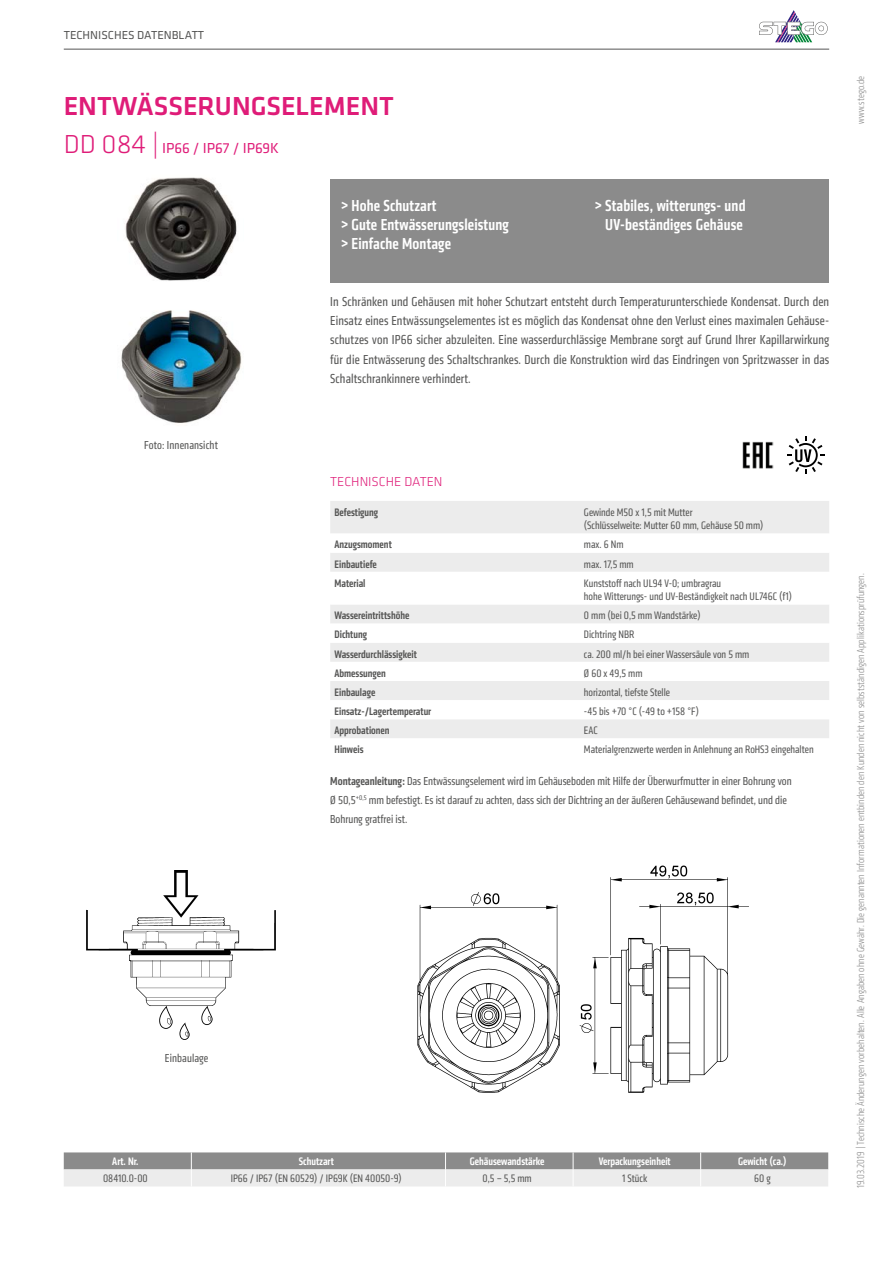
<style>
.page{position:relative;width:893px;height:1263px;background:#fff}
.page>*{position:absolute;margin:0;border:0;box-sizing:border-box;transform-origin:0 0}
.Produkttitel{font:500 27px "Klavika";color:#df1c78}
.t1{font:500 condensed 16.5px/19.2px "Klavika";letter-spacing:.01em;color:#fff;text-align:center}
.Produkttitel-2{font:15px "Klavika";color:#df1c78}
.Produktseiten_Fließt{font:condensed 13.5px/19.2px "Klavika";letter-spacing:.01em;color:#565655;text-align:justify}
.Tabelle_Art_Nr__Über{font:300 13.5px "Klavika";color:#df1c78}
.Wichtiger__Hinweis{font:condensed 12px/19.2px "Klavika";color:#565655}
.t2{font:12px "Klavika";color:#565655}
.BU_zentriert{font:condensed 12px "Klavika";letter-spacing:.01em;color:#565655}
.Tabelle_Tech_Daten{font:condensed 11.25px/13.5px "Klavika";color:#565655}
.Tabelle_Tech_Daten-2{font:500 condensed 11.25px "Klavika";color:#565655}
.Tabelle_Art_Nr__Kopf{font:500 condensed 11.25px "Klavika";color:#fff}
.Tabelle_Art_Nr__Inha{font:condensed 11.25px "Klavika";color:#565655}
.t3{font:300 condensed 10.5px "Klavika";letter-spacing:.01em;color:#8b8b8b}
.s1{font-weight:300;font-size:27px}
.s2{font-weight:500}
</style>
<div class="page">
<hr style="left:64px;top:49px;width:765px;height:1px;background:#565655">
<img style="left:121px;top:177px;width:121px;height:246px">
<img style="left:86px;top:870px;width:189px;height:170px">
<img style="left:417px;top:865px;width:332px;height:228px">
<img style="left:742px;top:441px;width:31px;height:28px">
<svg style="left:787px;top:436px;width:37px;height:38px"></svg>
<svg style="left:64px;top:1152px;width:764px;height:34px;background:#bcbcbc"></svg>
<div style="left:330px;top:501px;width:499px;height:32px;background:#ececec"></div>
<svg style="left:330px;top:553px;width:499px;height:185px;fill:#f1f1f1"></svg>
<div style="left:330px;top:180px;width:499px;height:103px;background:#8b8b8b"></div>
<svg style="left:775px;top:42px;width:38px;height:1px"></svg>
<svg style="left:759px;top:10px;width:69px;height:32px"></svg>
<p class="t2" style="left:65px;top:27px;width:141px">STEGO - PRODUK KATALOG</p>
<p class="t2" style="left:64px;top:27px;width:142px">TECHNISCHES DATENBLATT</p>
<p class="Produkttitel" style="left:64px;top:88px;width:332px">ENTWÄSSERUNGSELEMENT</p>
<p class="Produkttitel-2" style="left:64px;top:138px;width:217px"><span class="s1">DD 084 |</span> IP66 / IP67 / IP69K</p>
<p class="t1" style="left:341px;top:195px;width:97px">&gt; Hohe Schutzart</p>
<p class="t1" style="left:341px;top:215px;width:169px">&gt; Gute Entwässerungsleistung</p>
<p class="t1" style="left:341px;top:234px;width:112px">&gt; Einfache Montage</p>
<p class="t1" style="left:595px;top:195px;width:152px">&gt; Stabiles, witterungs- und<br>UV-beständiges Gehäuse</p>
<p class="BU_zentriert" style="left:144px;top:438px;width:75px">Foto: Innenansicht</p>
<p class="BU_zentriert" style="left:165px;top:1050px;width:45px">Einbaulage</p>
<p class="Produktseiten_Fließt" style="left:330px;top:292px;width:500px">In Schränken und Gehäusen mit hoher Schutzart entsteht durch Temperaturunterschiede Kondensat. Durch den Einsatz eines Entwässungselementes ist es möglich das Kondensat ohne den Verlust eines maximalen Gehäuse&shy;schutzes von IP66 sicher abzuleiten. Eine wasserdurchlässige Membrane sorgt auf Grund Ihrer Kapillarwirkung für die Entwässerung des Schaltschrankes. Durch die Konstruktion wird das Eindringen von Spritzwasser in das Schaltschrankinnere verhindert.</p>
<p class="Tabelle_Art_Nr__Über" style="left:330px;top:474px;width:114px">TECHNISCHE DATEN</p>
<p class="Tabelle_Tech_Daten-2" style="left:334px;top:505px;width:45px">Befestigung</p>
<p class="Tabelle_Tech_Daten" style="left:584px;top:505px;width:181px">Gewinde M50 x 1,5 mit Mutter<br>(Schlüsselweite: Mutter 60 mm, Gehäuse 50 mm)</p>
<p class="Tabelle_Tech_Daten-2" style="left:334px;top:538px;width:59px">Anzugsmoment</p>
<p class="Tabelle_Tech_Daten" style="left:584px;top:538px;width:41px">max. 6 Nm</p>
<p class="Tabelle_Tech_Daten-2" style="left:334px;top:557px;width:44px">Einbautiefe</p>
<p class="Tabelle_Tech_Daten" style="left:584px;top:557px;width:51px">max. 17,5 mm</p>
<p class="Tabelle_Tech_Daten-2" style="left:334px;top:576px;width:33px">Material</p>
<p class="Tabelle_Tech_Daten" style="left:584px;top:576px;width:209px">Kunststoff nach UL94 V-0; umbragrau<br>hohe Witterungs- und UV-Beständigkeit nach UL746C (f1)</p>
<p class="Tabelle_Tech_Daten-2" style="left:334px;top:608px;width:76px">Wassereintrittshöhe</p>
<p class="Tabelle_Tech_Daten" style="left:584px;top:609px;width:118px">0 mm (bei 0,5 mm Wandstärke)</p>
<p class="Tabelle_Tech_Daten-2" style="left:334px;top:628px;width:34px">Dichtung</p>
<p class="Tabelle_Tech_Daten" style="left:584px;top:628px;width:52px">Dichtring NBR</p>
<p class="Tabelle_Tech_Daten-2" style="left:334px;top:647px;width:84px">Wasserdurchlässigkeit</p>
<p class="Tabelle_Tech_Daten" style="left:584px;top:647px;width:167px">ca. 200 ml/h bei einer Wassersäule von 5 mm</p>
<p class="Tabelle_Tech_Daten-2" style="left:334px;top:666px;width:53px">Abmessungen</p>
<p class="Tabelle_Tech_Daten" style="left:584px;top:666px;width:60px">Ø 60 x 49,5 mm</p>
<p class="Tabelle_Tech_Daten-2" style="left:334px;top:685px;width:42px">Einbaulage</p>
<p class="Tabelle_Tech_Daten" style="left:584px;top:685px;width:88px">horizontal, tiefste Stelle</p>
<p class="Tabelle_Tech_Daten-2" style="left:334px;top:704px;width:98px">Einsatz-/Lagertemperatur</p>
<p class="Tabelle_Tech_Daten" style="left:584px;top:705px;width:117px">-45 bis +70 °C (-49 to +158 °F)</p>
<p class="Tabelle_Tech_Daten-2" style="left:334px;top:723px;width:57px">Approbationen</p>
<p class="Tabelle_Tech_Daten" style="left:584px;top:724px;width:15px">EAC</p>
<p class="Tabelle_Tech_Daten-2" style="left:334px;top:742px;width:31px">Hinweis</p>
<p class="Tabelle_Tech_Daten" style="left:584px;top:743px;width:231px">Materialgrenzwerte werden in Anlehnung an RoHS3 eingehalten</p>
<p class="Wichtiger__Hinweis" style="left:330px;top:771px;width:463px"><span class="s2">Montageanleitung:</span> Das Entwässungselement wird im Gehäuseboden mit Hilfe der Überwurfmutter in einer Bohrung von<br>Ø 50,5<sup>+0,5</sup> mm befestigt. Es ist darauf zu achten, dass sich der Dichtring an der äußeren Gehäusewand befindet, und die<br>Bohrung gratfrei ist.</p>
<p class="Tabelle_Art_Nr__Kopf" style="left:112px;top:1154px;width:28px">Art. Nr.</p>
<p class="Tabelle_Art_Nr__Kopf" style="left:299px;top:1154px;width:37px">Schutzart</p>
<p class="Tabelle_Art_Nr__Kopf" style="left:470px;top:1154px;width:76px">Gehäusewandstärke</p>
<p class="Tabelle_Art_Nr__Kopf" style="left:599px;top:1154px;width:74px">Verpackungseinheit</p>
<p class="Tabelle_Art_Nr__Kopf" style="left:738px;top:1154px;width:50px">Gewicht (ca.)</p>
<p class="Tabelle_Art_Nr__Inha" style="left:103px;top:1172px;width:46px">08410.0-00</p>
<p class="Tabelle_Art_Nr__Inha" style="left:231px;top:1172px;width:173px">IP66 / IP67 (EN 60529) / IP69K (EN 40050-9)</p>
<p class="Tabelle_Art_Nr__Inha" style="left:483px;top:1172px;width:51px">0,5 – 5,5 mm</p>
<p class="Tabelle_Art_Nr__Inha" style="left:622px;top:1172px;width:27px">1 Stück</p>
<p class="Tabelle_Art_Nr__Inha" style="left:754px;top:1172px;width:18px">60 g</p>
<p class="t3" style="left:855px;top:124px;width:49px;rotate:-90deg">www.stego.de</p>
<p class="t3" style="left:855px;top:1188px;width:616px;rotate:-90deg">19.03.2019 | Technische Änderungen vorbehalten. Alle Angaben ohne Gewähr. Die genannten Informationen entbinden den Kunden nicht von selbstständigen Applikationsprüfungen.</p>
</div>
